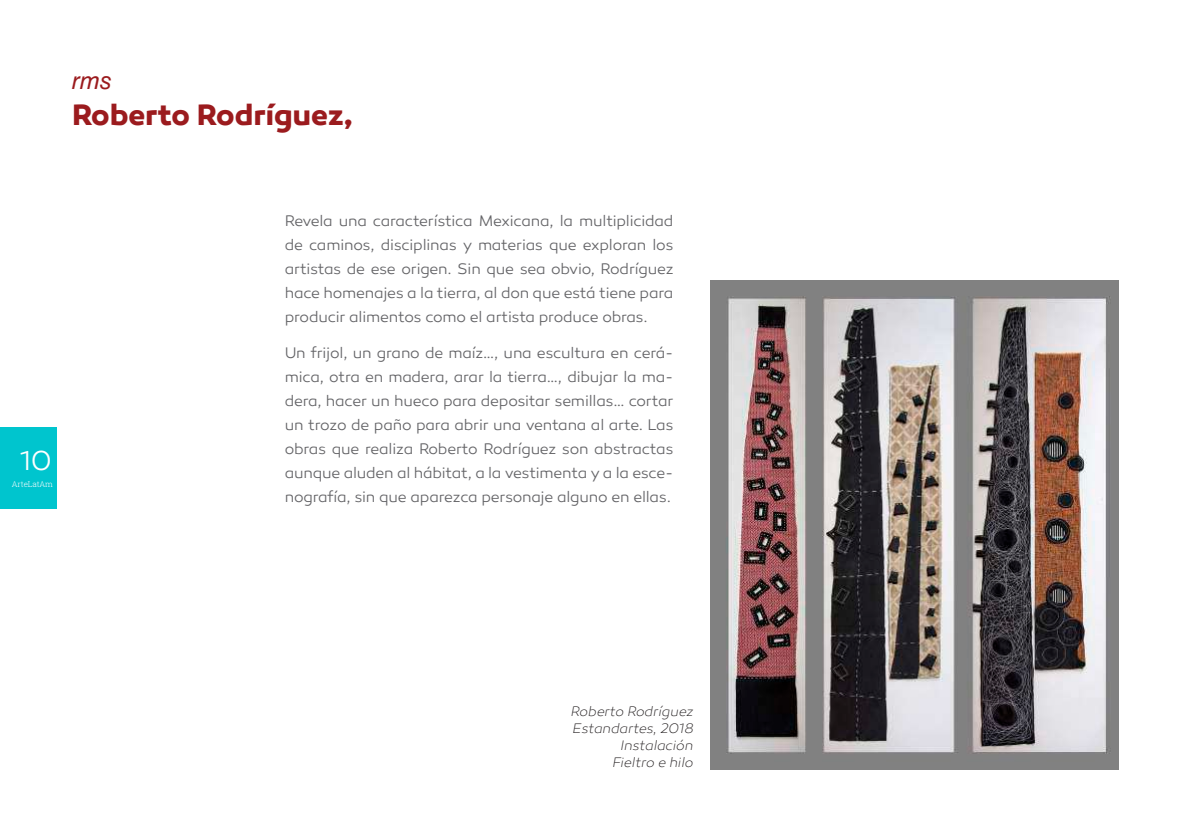
<style>
.page{position:relative;width:1191px;height:840px;background:#fff}
.page>*{position:absolute;margin:0;border:0;box-sizing:border-box;transform-origin:0 0}
.t1{font:700 30px "Canaro";letter-spacing:-.005em;color:#9b1b1e}
.t2{font:300 28px "Canaro";color:#fff}
.t3{font:italic 24px "Helvetica LT Std";color:#9b1b1e}
.t4{font:300 15.6px/24px "Canaro";letter-spacing:-.015em;color:#636366;text-align:justify}
.t5{font:italic 200 14px/16.8px "Canaro";letter-spacing:-.005em;color:#231f20;text-align:right}
.t6{font:300 8px "Roboto Slab";letter-spacing:-.01em;color:#fff}
</style>
<div class="page">
<div style="left:0;top:426px;width:57px;height:82px;background:#00c5ce"></div>
<img style="left:710px;top:280px;width:409px;height:488px">
<h3 class="t3" style="left:72px;top:67px;width:41px">rms</h3>
<h1 class="t1" style="left:72px;top:96px;width:283px">Roberto Rodríguez,</h1>
<h2 class="t2" style="left:20px;top:444px;width:33px">10</h2>
<p class="t6" style="left:12px;top:478px;width:43px">ArteLatAm</p>
<p class="t4" style="left:285px;top:209px;width:390px">Revela una característica Mexicana, la multiplicidad de caminos, disciplinas y materias que exploran los artistas de ese origen. Sin que sea obvio, Rodríguez hace homenajes a la tierra, al don que está tiene para producir alimentos como el artista produce obras.</p>
<p class="t4" style="left:285px;top:340px;width:390px">Un frijol, un grano de maíz…, una escultura en cerá&shy;mica, otra en madera, arar la tierra…, dibujar la ma&shy;dera, hacer un hueco para depositar semillas… cortar un trozo de paño para abrir una ventana al arte. Las obras que realiza Roberto Rodríguez son abstractas aunque aluden al hábitat, a la vestimenta y a la esce&shy;nografía, sin que aparezca personaje alguno en ellas.</p>
<p class="t5" style="left:571px;top:702px;width:124px">Roberto Rodríguez<br>Estandartes, 2018<br>Instalación<br>Fieltro e hilo</p>
</div>
